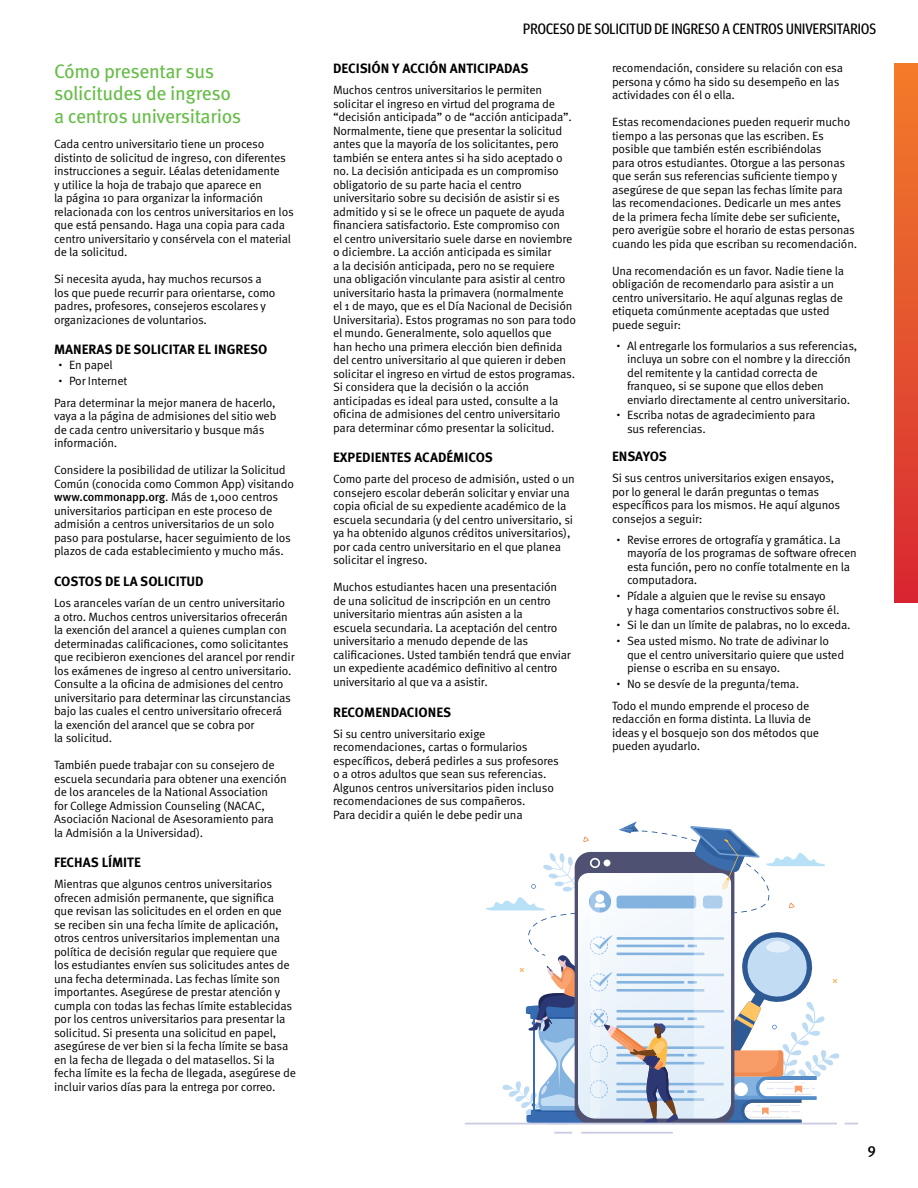
<style>
.page{position:relative;width:918px;height:1188px;background:#fff}
.page>*{position:absolute;margin:0;border:0;box-sizing:border-box;transform-origin:0 0}
.t1{font:19.5px/22.5px "Meta OT";letter-spacing:-.02em;color:#68bd49}
.t2{font:condensed 15px "Meta Headline OT";letter-spacing:.01em;color:#000}
.t3{font:500 15px "Meta OT";color:#000}
.t4{font:700 13.5px "Meta OT";color:#000}
.t5{font:12px/13.5px "Meta OT Norm";letter-spacing:-.015em;color:#000}
.s1{font-family:"Meta OT";font-weight:100}
.s2{font-family:"Meta OT";font-weight:500}
</style>
<div class="page">
<div style="left:894px;top:63px;width:24px;height:540px;background:linear-gradient(to bottom,#f27d2a,#d82932)"></div>
<hr style="left:465px;top:1123px;width:372px;height:1px;background:#c8cbe2">
<hr style="left:581px;top:1132px;width:92px;height:2px;background:#c8cbe2">
<svg style="left:845px;top:1123px;width:13px;height:1px"></svg>
<svg style="left:554px;top:1132px;width:18px;height:2px"></svg>
<svg style="left:486px;top:821px;width:353px;height:304px"></svg>
<h1 class="t1" style="left:54px;top:60px;width:189px">Cómo presentar sus solicitudes de ingreso a centros universitarios</h1>
<p class="t5" style="left:54px;top:138px;width:241px">Cada centro universitario tiene un proceso distinto de solicitud de ingreso, con diferentes instrucciones a seguir. Léalas detenidamente<br>y utilice la hoja de trabajo que aparece en<br>la página 10 para organizar la información relacionada con los centros universitarios en los que está pensando. Haga una copia para cada centro universitario y consérvela con el material de la solicitud.</p>
<p class="t5" style="left:54px;top:273px;width:223px">Si necesita ayuda, hay muchos recursos a los que puede recurrir para orientarse, como padres, profesores, consejeros escolares y organizaciones de voluntarios.</p>
<p class="t4" style="left:54px;top:342px;width:215px">MANERAS DE SOLICITAR EL INGRESO</p>
<p class="t5" style="left:58px;top:359px;width:56px"><span class="s1">•</span> En papel</p>
<p class="t5" style="left:54px;top:370px;width:223px;line-height:21.8px;text-indent:4px"><span class="s1">•</span> Por Internet<br>Para determinar la mejor manera de hacerlo,</p>
<p class="t5" style="left:54px;top:410px;width:224px">vaya a la página de admisiones del sitio web de cada centro universitario y busque más información.</p>
<p class="t5" style="left:54px;top:464px;width:242px">Considere la posibilidad de utilizar la Solicitud Común (conocida como Common App) visitando <span class="s2">www.commonapp.org</span>. Más de 1,000 centros universitarios participan en este proceso de admisión a centros universitarios de un solo paso para postularse, hacer seguimiento de los plazos de cada establecimiento y mucho más.</p>
<p class="t4" style="left:54px;top:573px;width:151px">COSTOS DE LA SOLICITUD</p>
<p class="t5" style="left:54px;top:597px;width:242px">Los aranceles varían de un centro universitario a otro. Muchos centros universitarios ofrecerán la exención del arancel a quienes cumplan con determinadas calificaciones, como solicitantes que recibieron exenciones del arancel por rendir los exámenes de ingreso al centro universitario.<br>Consulte a la oficina de admisiones del centro universitario para determinar las circunstancias bajo las cuales el centro universitario ofrecerá<br>la exención del arancel que se cobra por<br>la solicitud.</p>
<p class="t5" style="left:54px;top:759px;width:234px">También puede trabajar con su consejero de escuela secundaria para obtener una exención de los aranceles de la National Association<br>for College Admission Counseling (NACAC, Asociación Nacional de Asesoramiento para<br>la Admisión a la Universidad).</p>
<p class="t4" style="left:54px;top:855px;width:88px">FECHAS LÍMITE</p>
<p class="t5" style="left:54px;top:878px;width:243px">Mientras que algunos centros universitarios ofrecen admisión permanente, que significa que revisan las solicitudes en el orden en que se reciben sin una fecha límite de aplicación, otros centros universitarios implementan una política de decisión regular que requiere que<br>los estudiantes envíen sus solicitudes antes de una fecha determinada. Las fechas límite son importantes. Asegúrese de prestar atención y cumpla con todas las fechas límite establecidas por los centros universitarios para presentar la solicitud. Si presenta una solicitud en papel, asegúrese de ver bien si la fecha límite se basa en la fecha de llegada o del matasellos. Si la fecha límite es la fecha de llegada, asegúrese de incluir varios días para la entrega por correo.</p>
<p class="t2" style="left:523px;top:20px;width:354px">PROCESO DE SOLICITUD DE INGRESO A CENTROS UNIVERSITARIOS</p>
<p class="t4" style="left:333px;top:60px;width:197px">DECISIÓN Y ACCIÓN ANTICIPADAS</p>
<p class="t5" style="left:333px;top:84px;width:245px">Muchos centros universitarios le permiten solicitar el ingreso en virtud del programa de “decisión anticipada” o de “acción anticipada”.<br>Normalmente, tiene que presentar la solicitud antes que la mayoría de los solicitantes, pero también se entera antes si ha sido aceptado o no. La decisión anticipada es un compromiso obligatorio de su parte hacia el centro universitario sobre su decisión de asistir si es admitido y si se le ofrece un paquete de ayuda financiera satisfactorio. Este compromiso con<br>el centro universitario suele darse en noviembre o diciembre. La acción anticipada es similar<br>a la decisión anticipada, pero no se requiere una obligación vinculante para asistir al centro universitario hasta la primavera (normalmente<br>el 1 de mayo, que es el Día Nacional de Decisión Universitaria). Estos programas no son para todo el mundo. Generalmente, solo aquellos que<br>han hecho una primera elección bien definida del centro universitario al que quieren ir deben solicitar el ingreso en virtud de estos programas.<br>Si considera que la decisión o la acción anticipadas es ideal para usted, consulte a la oficina de admisiones del centro universitario para determinar cómo presentar la solicitud.</p>
<p class="t4" style="left:333px;top:450px;width:161px">EXPEDIENTES ACADÉMICOS</p>
<p class="t5" style="left:333px;top:473px;width:243px">Como parte del proceso de admisión, usted o un consejero escolar deberán solicitar y enviar una copia oficial de su expediente académico de la escuela secundaria (y del centro universitario, si ya ha obtenido algunos créditos universitarios), por cada centro universitario en el que planea solicitar el ingreso.</p>
<p class="t5" style="left:333px;top:581px;width:239px">Muchos estudiantes hacen una presentación de una solicitud de inscripción en un centro universitario mientras aún asisten a la<br>escuela secundaria. La aceptación del centro universitario a menudo depende de las calificaciones. Usted también tendrá que enviar un expediente académico definitivo al centro universitario al que va a asistir.</p>
<p class="t4" style="left:333px;top:704px;width:120px">RECOMENDACIONES</p>
<p class="t5" style="left:333px;top:727px;width:227px">Si su centro universitario exige recomendaciones, cartas o formularios específicos, deberá pedirles a sus profesores o a otros adultos que sean sus referencias.<br>Algunos centros universitarios piden incluso recomendaciones de sus compañeros.<br>Para decidir a quién le debe pedir una</p>
<p class="t5" style="left:612px;top:61px;width:233px">recomendación, considere su relación con esa persona y cómo ha sido su desempeño en las actividades con él o ella.</p>
<p class="t5" style="left:612px;top:115px;width:247px">Estas recomendaciones pueden requerir mucho tiempo a las personas que las escriben. Es posible que también estén escribiéndolas<br>para otros estudiantes. Otorgue a las personas que serán sus referencias suficiente tiempo y asegúrese de que sepan las fechas límite para las recomendaciones. Dedicarle un mes antes<br>de la primera fecha límite debe ser suficiente, pero averigüe sobre el horario de estas personas cuando les pida que escriban su recomendación.</p>
<p class="t5" style="left:612px;top:264px;width:234px">Una recomendación es un favor. Nadie tiene la obligación de recomendarlo para asistir a un centro universitario. He aquí algunas reglas de etiqueta comúnmente aceptadas que usted puede seguir:</p>
<p class="t5" style="left:627px;top:339px;width:232px;text-indent:-10px"><span class="s1">•</span> Al entregarle los formularios a sus referencias, incluya un sobre con el nombre y la dirección del remitente y la cantidad correcta de franqueo, si se supone que ellos deben enviarlo directamente al centro universitario.</p>
<p class="t5" style="left:627px;top:409px;width:190px;text-indent:-10px"><span class="s1">•</span> Escriba notas de agradecimiento para sus referencias.</p>
<p class="t4" style="left:612px;top:449px;width:56px">ENSAYOS</p>
<p class="t5" style="left:612px;top:472px;width:230px">Si sus centros universitarios exigen ensayos, por lo general le darán preguntas o temas específicos para los mismos. He aquí algunos consejos a seguir:</p>
<p class="t5" style="left:627px;top:533px;width:231px;text-indent:-10px"><span class="s1">•</span> Revise errores de ortografía y gramática. La mayoría de los programas de software ofrecen esta función, pero no confíe totalmente en la computadora.</p>
<p class="t5" style="left:627px;top:589px;width:214px;text-indent:-10px"><span class="s1">•</span> Pídale a alguien que le revise su ensayo<br>y haga comentarios constructivos sobre él.</p>
<p class="t5" style="left:616px;top:619px;width:236px"><span class="s1">•</span> Si le dan un límite de palabras, no lo exceda.</p>
<p class="t5" style="left:627px;top:634px;width:219px;text-indent:-10px"><span class="s1">•</span> Sea usted mismo. No trate de adivinar lo que el centro universitario quiere que usted piense o escriba en su ensayo.</p>
<p class="t5" style="left:612px;top:673px;width:199px;line-height:21.8px;text-align:center"><span class="s1">•</span> No se desvíe de la pregunta/tema.<br>Todo el mundo emprende el proceso de</p>
<p class="t5" style="left:612px;top:712px;width:209px">redacción en forma distinta. La lluvia de ideas y el bosquejo son dos métodos que pueden ayudarlo.</p>
<p class="t3" style="left:867px;top:1140px;width:10px">9</p>
</div>
